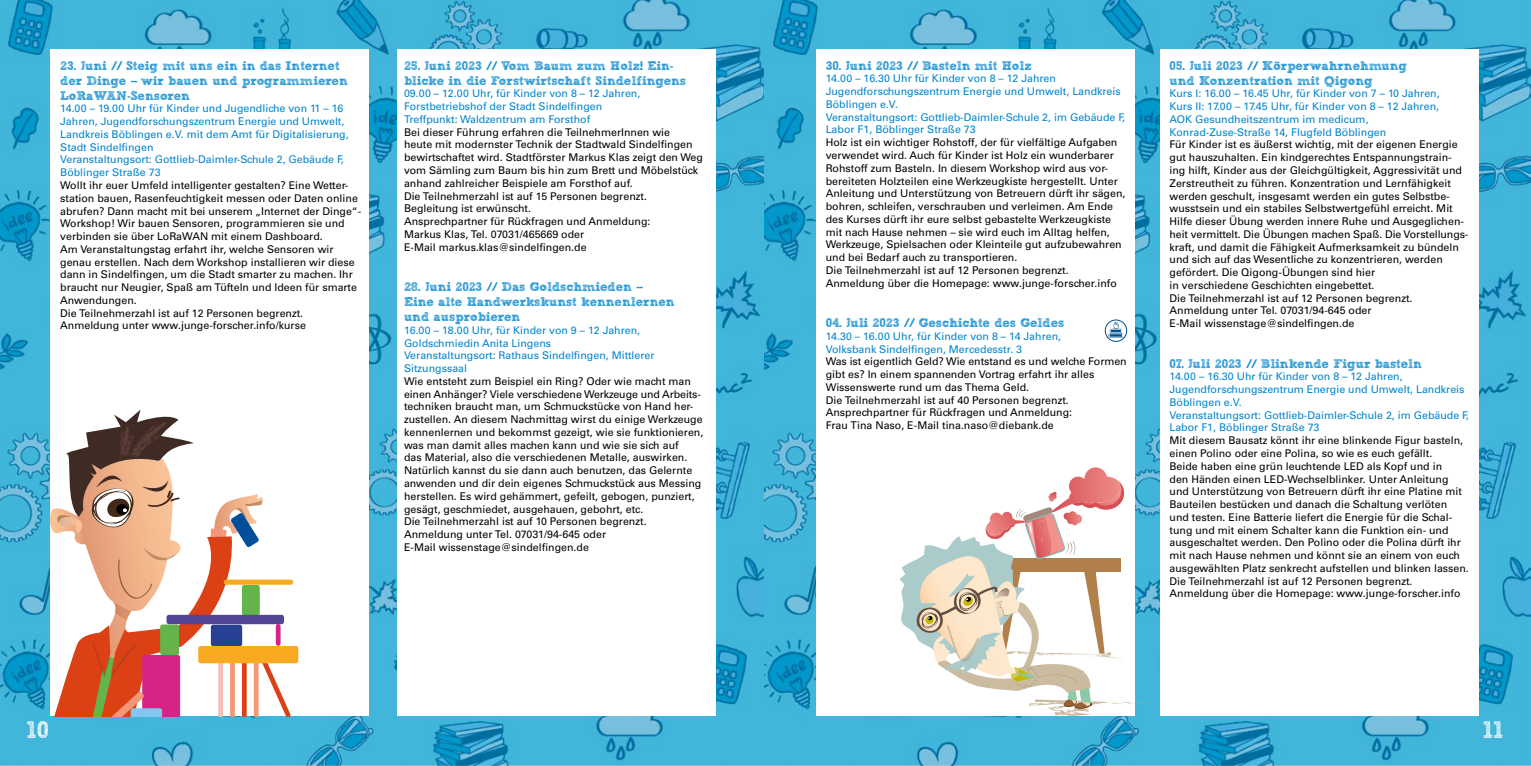
<style>
.page{position:relative;width:1531px;height:766px;background:#fff}
.page>*{position:absolute;margin:0;border:0;box-sizing:border-box;transform-origin:0 0}
.t1{font:700 23.75px "Sketch Block";color:#fff}
.t2{font:700 12.5px/15px "Sketch Block";color:#0085cd}
.t3{font:10.62px/12.8px "Univers LT Pro 55 Roman";color:#000}
.t4{font:10.62px/12.8px "Univers LT Pro 55 Roman";color:#0085cd}
.s1{font-size:13.75px}
</style>
<div class="page">
<img style="left:0;top:0;width:1530px;height:765px">
<div style="left:397px;top:50px;width:319px;height:666px;background:#fff"></div>
<div style="left:50px;top:50px;width:319px;height:666px;background:#fff"></div>
<div style="left:1160px;top:50px;width:318px;height:666px;background:#fff"></div>
<div style="left:816px;top:50px;width:319px;height:666px;background:#fff"></div>
<div style="left:224px;top:579px;width:69px;height:5px;background:#f8ab21;border-radius:2px"></div>
<div style="left:198px;top:645px;width:100px;height:18px;background:#f8ab21;border-radius:2px"></div>
<svg style="left:48px;top:409px;width:243px;height:307px"></svg>
<div style="left:160px;top:624px;width:19px;height:31px;background:#63b449;border-radius:2px"></div>
<svg style="left:899px;top:467px;width:249px;height:248px"></svg>
<svg style="left:1105px;top:320px;width:21px;height:21px"></svg>
<div style="left:1105px;top:319px;width:22px;height:22px;border:1px solid #004f86;border-radius:50%"></div>
<svg style="left:1108px;top:322px;width:14px;height:16px"></svg>
<p class="t2" style="left:60px;top:58px;width:289px">23. Juni // Steig mit uns ein in das Internet der Dinge <span class="s1">--</span> wir bauen und programmieren<br>LoRaWAN-Sensoren</p>
<p class="t4" style="left:60px;top:102px;width:290px">14.00 – 19.00 Uhr für Kinder und Jugendliche von 11 – 16<br>Jahren, Jugendforschungszentrum Energie und Umwelt, Landkreis Böblingen e.V. mit dem Amt für Digitalisierung, Stadt Sindelfingen<br>Veranstaltungsort: Gottlieb-Daimler-Schule 2, Gebäude F, Böblinger Straße 73</p>
<p class="t3" style="left:60px;top:178px;width:302px">Wollt ihr euer Umfeld intelligenter gestalten? Eine Wetter&shy;station bauen, Rasenfeuchtigkeit messen oder Daten online abrufen? Dann macht mit bei unserem „Internet der Dinge“- Workshop! Wir bauen Sensoren, programmieren sie und verbinden sie über LoRaWAN mit einem Dashboard.<br>Am Veranstaltungstag erfahrt ihr, welche Sensoren wir genau erstellen. Nach dem Workshop installieren wir diese dann in Sindelfingen, um die Stadt smarter zu machen. Ihr braucht nur Neugier, Spaß am Tüfteln und Ideen für smarte Anwendungen.<br>Die Teilnehmerzahl ist auf 12 Personen begrenzt.<br>Anmeldung unter www.junge-forscher.info/kurse</p>
<p class="t2" style="left:404px;top:58px;width:284px">25. Juni 2023 // Vom Baum zum Holz! Ein&shy;blicke in die Forstwirtschaft Sindelfingens</p>
<p class="t4" style="left:404px;top:87px;width:238px">09.00 – 12.00 Uhr, für Kinder von 8 – 12 Jahren,<br>Forstbetriebshof der Stadt Sindelfingen<br>Treffpunkt: Waldzentrum am Forsthof</p>
<p class="t3" style="left:404px;top:125px;width:300px">Bei dieser Führung erfahren die TeilnehmerInnen wie<br>heute mit modernster Technik der Stadtwald Sindelfingen bewirtschaftet wird. Stadtförster Markus Klas zeigt den Weg vom Sämling zum Baum bis hin zum Brett und Möbelstück anhand zahlreicher Beispiele am Forsthof auf.<br>Die Teilnehmerzahl ist auf 15 Personen begrenzt.<br>Begleitung ist erwünscht.<br>Ansprechpartner für Rückfragen und Anmeldung:<br>Markus Klas, Tel. 07031/465669 oder<br>E-Mail markus.klas@sindelfingen.de</p>
<p class="t2" style="left:404px;top:279px;width:272px">28. Juni 2023 // Das Goldschmieden <span class="s1">--<br></span>Eine alte Handwerkskunst kennenlernen und ausprobieren</p>
<p class="t4" style="left:404px;top:323px;width:252px">16.00 – 18.00 Uhr, für Kinder von 9 – 12 Jahren, Goldschmiedin Anita Lingens<br>Veranstaltungsort: Rathaus Sindelfingen, Mittlerer Sitzungssaal</p>
<p class="t3" style="left:404px;top:374px;width:301px">Wie entsteht zum Beispiel ein Ring? Oder wie macht man einen Anhänger? Viele verschiedene Werkzeuge und Arbeits&shy;techniken braucht man, um Schmuckstücke von Hand her&shy;zustellen. An diesem Nachmittag wirst du einige Werkzeuge kennenlernen und bekommst gezeigt, wie sie funktionieren, was man damit alles machen kann und wie sie sich auf<br>das Material, also die verschiedenen Metalle, auswirken.<br>Natürlich kannst du sie dann auch benutzen, das Gelernte anwenden und dir dein eigenes Schmuckstück aus Messing herstellen. Es wird gehämmert, gefeilt, gebogen, punziert, gesägt, geschmiedet, ausgehauen, gebohrt, etc.<br>Die Teilnehmerzahl ist auf 10 Personen begrenzt.<br>Anmeldung unter Tel. 07031/94-645 oder<br>E-Mail wissenstage@sindelfingen.de</p>
<h1 class="t1" style="left:27px;top:714px;width:24px">10</h1>
<p class="t2" style="left:826px;top:58px;width:208px">30. Juni 2023 // Basteln mit Holz</p>
<p class="t4" style="left:826px;top:72px;width:301px">14.00 – 16.30 Uhr für Kinder von 8 – 12 Jahren Jugendforschungszentrum Energie und Umwelt, Landkreis Böblingen e.V.<br>Veranstaltungsort: Gottlieb-Daimler-Schule 2, im Gebäude F, Labor F1, Böblinger Straße 73</p>
<p class="t3" style="left:826px;top:136px;width:301px">Holz ist ein wichtiger Rohstoff, der für vielfältige Aufgaben verwendet wird. Auch für Kinder ist Holz ein wunderbarer Rohstoff zum Basteln. In diesem Workshop wird aus vor&shy;bereiteten Holzteilen eine Werkzeugkiste hergestellt. Unter Anleitung und Unterstützung von Betreuern dürft ihr sägen, bohren, schleifen, verschrauben und verleimen. Am Ende des Kurses dürft ihr eure selbst gebastelte Werkzeugkiste mit nach Hause nehmen – sie wird euch im Alltag helfen, Werkzeuge, Spielsachen oder Kleinteile gut aufzubewahren und bei Bedarf auch zu transportieren.<br>Die Teilnehmerzahl ist auf 12 Personen begrenzt.<br>Anmeldung über die Homepage: www.junge-forscher.info</p>
<p class="t2" style="left:826px;top:315px;width:240px">04. Juli 2023 // Geschichte des Geldes</p>
<p class="t4" style="left:826px;top:329px;width:237px">14.30 – 16.00 Uhr, für Kinder von 8 – 14 Jahren,<br>Volksbank Sindelfingen, Mercedesstr. 3</p>
<p class="t3" style="left:826px;top:355px;width:302px">Was ist eigentlich Geld? Wie entstand es und welche Formen gibt es? In einem spannenden Vortrag erfahrt ihr alles Wissenswerte rund um das Thema Geld.<br>Die Teilnehmerzahl ist auf 40 Personen begrenzt.<br>Ansprechpartner für Rückfragen und Anmeldung:<br>Frau Tina Naso, E-Mail tina.naso@diebank.de</p>
<p class="t2" style="left:1169px;top:58px;width:239px">05. Juli 2023 // Körperwahrnehmung und Konzentration mit Qigong</p>
<p class="t4" style="left:1169px;top:87px;width:272px">Kurs I: 16.00 – 16.45 Uhr, für Kinder von 7 – 10 Jahren, Kurs II: 17.00 – 17.45 Uhr, für Kinder von 8 – 12 Jahren, AOK Gesundheitszentrum im medicum, Konrad-Zuse-Straße 14, Flugfeld Böblingen</p>
<p class="t3" style="left:1169px;top:138px;width:300px">Für Kinder ist es äußerst wichtig, mit der eigenen Energie gut hauszuhalten. Ein kindgerechtes Entspannungstrain&shy;ing hilft, Kinder aus der Gleichgültigkeit, Aggressivität und Zerstreutheit zu führen. Konzentration und Lernfähigkeit werden geschult, insgesamt werden ein gutes Selbstbe&shy;wusstsein und ein stabiles Selbstwertgefühl erreicht. Mit Hilfe dieser Übung werden innere Ruhe und Ausgeglichen&shy;heit vermittelt. Die Übungen machen Spaß. Die Vorstellungs&shy;kraft, und damit die Fähigkeit Aufmerksamkeit zu bündeln und sich auf das Wesentliche zu konzentrieren, werden gefördert. Die Qigong-Übungen sind hier<br>in verschiedene Geschichten eingebettet.<br>Die Teilnehmerzahl ist auf 12 Personen begrenzt.<br>Anmeldung unter Tel. 07031/94-645 oder<br>E-Mail wissenstage@sindelfingen.de</p>
<p class="t2" style="left:1169px;top:356px;width:254px">07. Juli 2023 // Blinkende Figur basteln</p>
<p class="t4" style="left:1169px;top:370px;width:301px">14.00 – 16.30 Uhr für Kinder von 8 – 12 Jahren, Jugendforschungszentrum Energie und Umwelt, Landkreis Böblingen e.V.<br>Veranstaltungsort: Gottlieb-Daimler-Schule 2, im Gebäude F, Labor F1, Böblinger Straße 73</p>
<p class="t3" style="left:1169px;top:433px;width:301px">Mit diesem Bausatz könnt ihr eine blinkende Figur basteln, einen Polino oder eine Polina, so wie es euch gefällt.<br>Beide haben eine grün leuchtende LED als Kopf und in<br>den Händen einen LED-Wechselblinker. Unter Anleitung und Unterstützung von Betreuern dürft ihr eine Platine mit Bauteilen bestücken und danach die Schaltung verlöten und testen. Eine Batterie liefert die Energie für die Schal&shy;tung und mit einem Schalter kann die Funktion ein- und ausgeschaltet werden. Den Polino oder die Polina dürft ihr mit nach Hause nehmen und könnt sie an einem von euch ausgewählten Platz senkrecht aufstellen und blinken lassen.<br>Die Teilnehmerzahl ist auf 12 Personen begrenzt.<br>Anmeldung über die Homepage: www.junge-forscher.info</p>
<h1 class="t1" style="left:1483px;top:714px;width:22px">11</h1>
</div>
